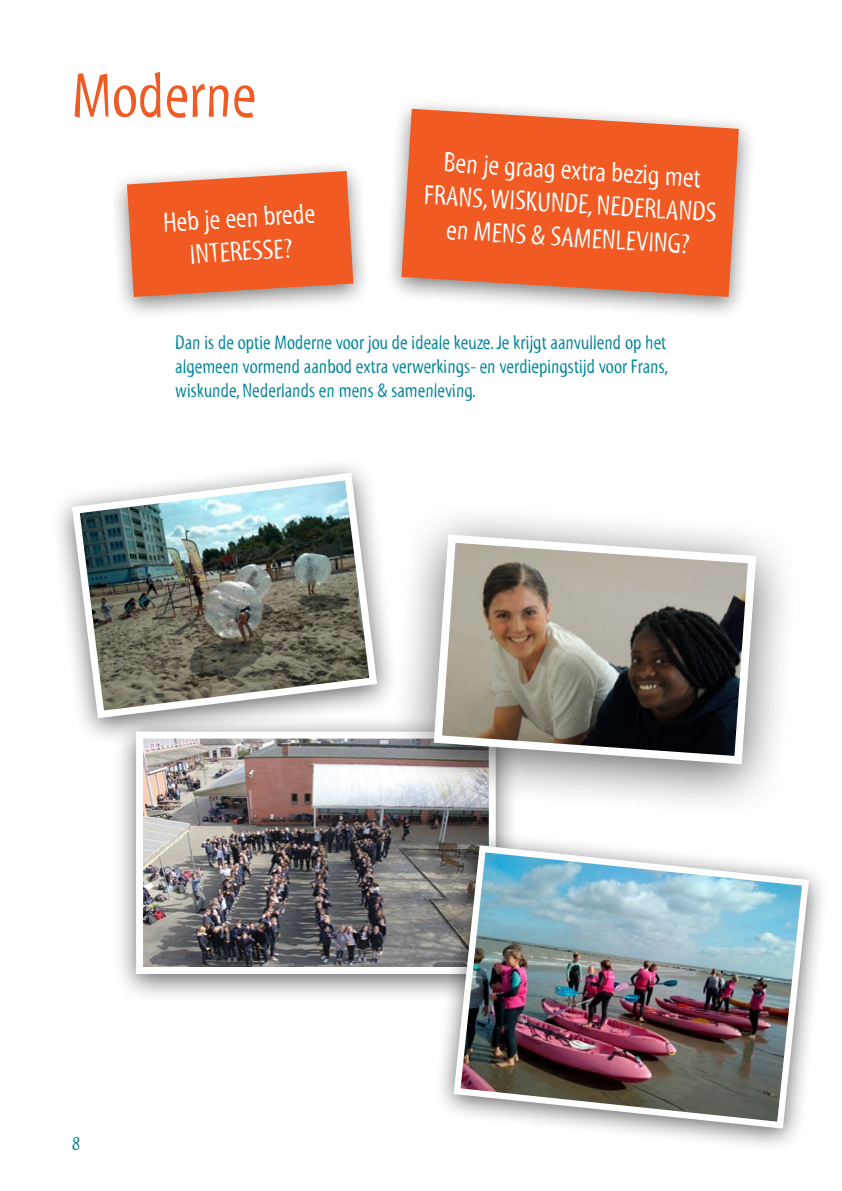
<style>
.page{position:relative;width:842px;height:1191px;background:#fff}
.page>*{position:absolute;margin:0;border:0;box-sizing:border-box;transform-origin:0 0}
.t1{font:64px "Myriad Std Tilt";color:#f15a22}
.t2{font:28px/33.6px "Myriad Std Tilt";color:#fff;text-align:center}
.t3{font:20px/24px "Myriad Std Tilt";color:#00849a;text-align:justify}
</style>
<div class="page">
<div style="left:50px;top:456px;width:349px;height:289px;background:#000;opacity:.6"></div>
<img style="left:68px;top:469px;width:313px;height:253px">
<div style="left:113px;top:714px;width:406px;height:289px;background:#000;opacity:.6"></div>
<img style="left:144px;top:739px;width:344px;height:227px">
<div style="left:136px;top:731px;width:360px;height:243px;border:7px solid #fff"></div>
<div style="left:389px;top:500px;width:411px;height:318px;background:#000;opacity:.6"></div>
<svg style="left:430px;top:530px;width:330px;height:238px;background:#918c85"></svg>
<div style="left:433px;top:830px;width:396px;height:324px;background:#000;opacity:.6"></div>
<img style="left:450px;top:842px;width:362px;height:290px">
<div style="left:109px;top:158px;width:263px;height:162px;background:#000;opacity:.5"></div>
<svg style="left:127px;top:171px;width:226px;height:126px;background:#ec6938"></svg>
<div style="left:383px;top:96px;width:374px;height:225px;background:#000;opacity:.5"></div>
<svg style="left:401px;top:109px;width:338px;height:188px;background:#ed6a39"></svg>
<h1 class="t1" style="left:72px;top:61px;width:186px">Moderne</h1>
<h2 class="t2" style="left:162px;top:207px;width:154px;rotate:-4deg">Heb je een brede<br>INTERESSE?</h2>
<h2 class="t2" style="left:428px;top:143px;width:294px;rotate:4deg">Ben je graag extra bezig met<br>FRANS, WISKUNDE, NEDERLANDS en MENS &amp; SAMENLEVING?</h2>
<p class="t3" style="left:175px;top:331px;width:494px">Dan is de optie Moderne voor jou de ideale keuze. Je krijgt aanvullend op het algemeen vormend aanbod extra verwerkings- en verdiepingstijd voor Frans, wiskunde, Nederlands en mens &amp; samenleving.</p>
<p class="t3" style="left:72px;top:1131px;width:9px">8</p>
</div>
